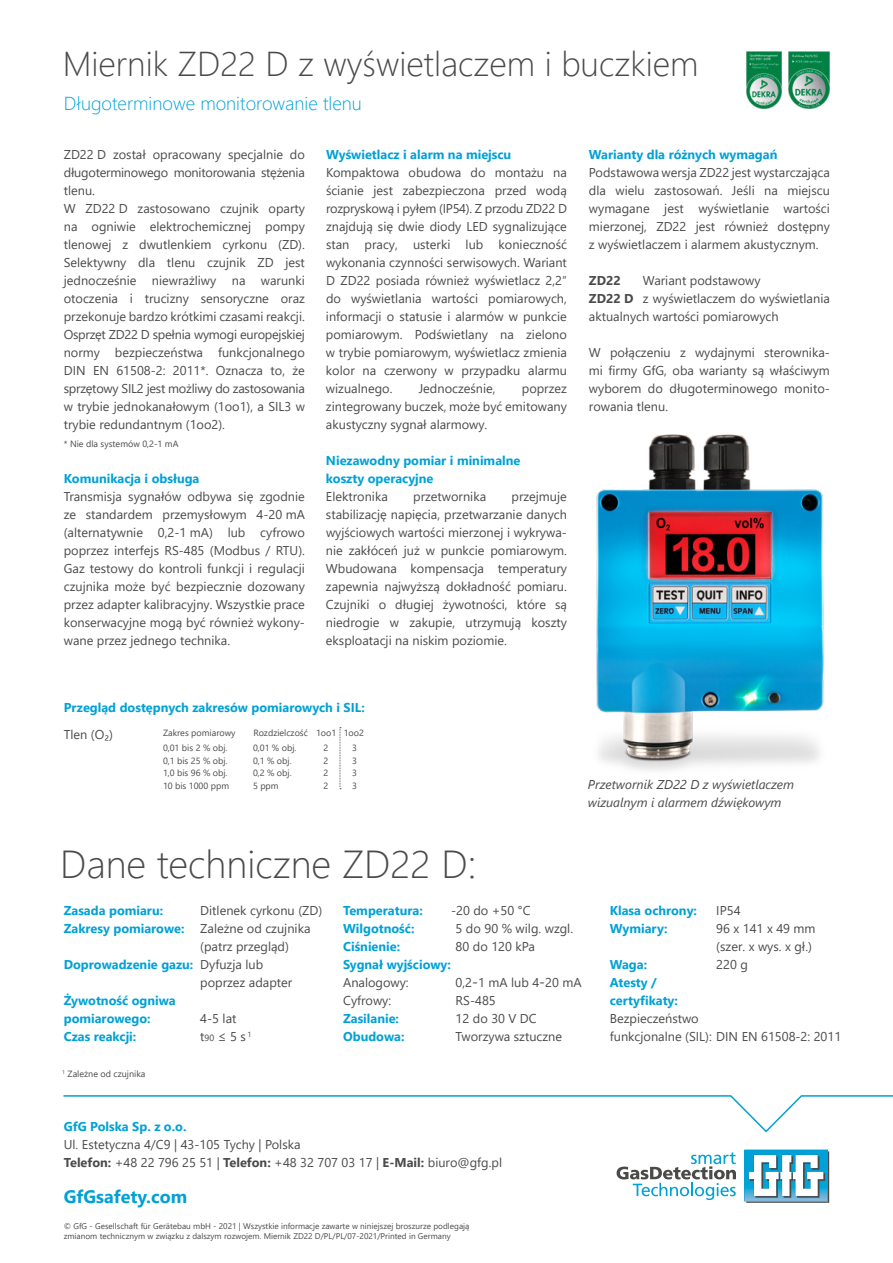
<style>
.page{position:relative;width:893px;height:1263px;background:#fff}
.page>*{position:absolute;margin:0;border:0;box-sizing:border-box;transform-origin:0 0}
.t1{font:300 39px "Segoe UI";color:#4a4a49}
.t2{font:300 34.5px "Segoe UI";color:#4a4a49}
.t3{font:300 18.75px "Segoe UI";color:#00a1d6}
.t4{font:700 18px "Segoe UI";color:#00a1d6}
.t5{font:12.75px/18px "Segoe UI";color:#4a4a49;text-align:justify}
.t6{font:700 12.75px/18px "Segoe UI";color:#00a1d6}
.t7{font:italic 12.75px/18px "Segoe UI";color:#4a4a49}
.t8{font:700 12.75px "Segoe UI";color:#4a4a49}
.t9{font:9px "Segoe UI";color:#4a4a49}
.t10{font:8.25px/9.9px "Segoe UI";color:#4a4a49}
.s1{font-weight:700}
.s2{font-weight:400;color:#4a4a49}
.s3{font-size:9px}
</style>
<div class="page">
<img style="left:789px;top:51px;width:40px;height:58px">
<img style="left:746px;top:51px;width:35px;height:58px">
<img style="left:596px;top:434px;width:228px;height:337px">
<svg style="left:63px;top:1095px;width:830px;height:38px"></svg>
<svg style="left:744px;top:1149px;width:85px;height:54px"></svg>
<svg style="left:617px;top:1152px;width:119px;height:48px"></svg>
<svg style="left:340px;top:727px;width:1px;height:62px"></svg>
<h2 class="t2" style="left:63px;top:31px;width:637px">Miernik ZD22 D z wyświetlaczem i buczkiem</h2>
<h3 class="t3" style="left:64px;top:85px;width:300px">Długoterminowe monitorowanie tlenu</h3>
<p class="t5" style="left:64px;top:144px;width:243px;text-align:left">ZD22 D został opracowany specjalnie do długoterminowego monitorowania stężenia tlenu.<br>W ZD22 D zastosowano czujnik oparty na ogniwie elektrochemicznej pompy tlenowej z dwutlenkiem cyrkonu (ZD).<br>Selektywny dla tlenu czujnik ZD jest jednocześnie niewrażliwy na warunki otoczenia i trucizny sensoryczne oraz przekonuje bardzo krótkimi czasami reakcji.<br>Osprzęt ZD22 D spełnia wymogi europejskiej normy bezpieczeństwa funkcjonalnego DIN EN 61508-2: 2011*. Oznacza to, że sprzętowy SIL2 jest możliwy do zastosowania w trybie jednokanałowym (1oo1), a SIL3 w trybie redundantnym (1oo2).</p>
<p class="t9" style="left:64px;top:435px;width:116px">* Nie dla systemów 0,2-1 mA</p>
<p class="t6" style="left:64px;top:468px;width:137px">Komunikacja i obsługa</p>
<p class="t5" style="left:64px;top:486px;width:243px">Transmisja sygnałów odbywa się zgodnie ze standardem przemysłowym 4-20 mA (alternatywnie 0,2-1 mA) lub cyfrowo poprzez interfejs RS-485 (Modbus / RTU).<br>Gaz testowy do kontroli funkcji i regulacji czujnika może być bezpiecznie dozowany przez adapter kalibracyjny. Wszystkie prace konserwacyjne mogą być również wykony&shy;wane przez jednego technika.</p>
<p class="t6" style="left:326px;top:145px;width:187px">Wyświetlacz i alarm na miejscu</p>
<p class="t5" style="left:326px;top:162px;width:243px">Kompaktowa obudowa do montażu na ścianie jest zabezpieczona przed wodą rozpryskową i pyłem (IP54). Z przodu ZD22 D znajdują się dwie diody LED sygnalizujące stan pracy, usterki lub konieczność wykonania czynności serwisowych. Wariant D ZD22 posiada również wyświetlacz 2,2″ do wyświetlania wartości pomiarowych, informacji o statusie i alarmów w punkcie pomiarowym. Podświetlany na zielono w trybie pomiarowym, wyświetlacz zmienia kolor na czerwony w przypadku alarmu wizualnego.</p>
<p class="t5" style="left:419px;top:378px;width:78px">Jednocześnie,</p>
<p class="t5" style="left:326px;top:378px;width:242px;text-indent:196px">poprzez zintegrowany buczek, może być emitowany akustyczny sygnał alarmowy.</p>
<p class="t6" style="left:326px;top:451px;width:196px">Niezawodny pomiar i minimalne koszty operacyjne</p>
<p class="t5" style="left:326px;top:486px;width:63px">Elektronika</p>
<p class="t5" style="left:413px;top:486px;width:74px">przetwornika</p>
<p class="t5" style="left:326px;top:486px;width:242px;text-indent:186px">przejmuje stabilizację napięcia, przetwarzanie danych wyjściowych wartości mierzonej i wykrywa&shy;nie zakłóceń już w punkcie pomiarowym.<br>Wbudowana kompensacja temperatury zapewnia najwyższą dokładność pomiaru.<br>Czujniki o długiej żywotności, które są niedrogie w zakupie, utrzymują koszty eksploatacji na niskim poziomie.</p>
<p class="t6" style="left:589px;top:145px;width:190px">Warianty dla różnych wymagań</p>
<p class="t5" style="left:589px;top:162px;width:242px">Podstawowa wersja ZD22 jest wystarczająca dla wielu zastosowań. Jeśli na miejscu wymagane jest wyświetlanie wartości mierzonej, ZD22 jest również dostępny z wyświetlaczem i alarmem akustycznym.</p>
<p class="t8" style="left:589px;top:269px;width:33px">ZD22</p>
<p class="t5" style="left:589px;top:270px;width:242px;text-align:left;text-indent:54px">Wariant podstawowy<br><span class="s1">ZD22 D</span> z wyświetlaczem do wyświetlania aktualnych wartości pomiarowych</p>
<p class="t5" style="left:589px;top:342px;width:242px">W połączeniu z wydajnymi sterownika&shy;mi firmy GfG, oba warianty są właściwym wyborem do długoterminowego monito&shy;rowania tlenu.</p>
<p class="t6" style="left:64px;top:697px;width:303px">Przegląd dostępnych zakresów pomiarowych i SIL:</p>
<p class="t9" style="left:163px;top:739px;width:66px">0,01 bis 2 % obj.</p>
<p class="t9" style="left:253px;top:739px;width:45px">0,01 % obj.</p>
<p class="t9" style="left:323px;top:739px;width:6px">2</p>
<p class="t9" style="left:352px;top:739px;width:6px">3</p>
<p class="t9" style="left:163px;top:752px;width:66px">0,1 bis 25 % obj.</p>
<p class="t9" style="left:253px;top:752px;width:40px">0,1 % obj.</p>
<p class="t9" style="left:323px;top:752px;width:6px">2</p>
<p class="t9" style="left:352px;top:752px;width:6px">3</p>
<p class="t9" style="left:163px;top:765px;width:66px">1,0 bis 96 % obj.</p>
<p class="t9" style="left:253px;top:765px;width:40px">0,2 % obj.</p>
<p class="t9" style="left:323px;top:765px;width:6px">2</p>
<p class="t9" style="left:352px;top:765px;width:6px">3</p>
<p class="t9" style="left:163px;top:777px;width:68px">10 bis 1000 ppm</p>
<p class="t9" style="left:253px;top:777px;width:27px">5 ppm</p>
<p class="t9" style="left:323px;top:777px;width:6px">2</p>
<p class="t9" style="left:352px;top:777px;width:6px">3</p>
<p class="t9" style="left:163px;top:724px;width:74px">Zakres pomiarowy</p>
<p class="t9" style="left:254px;top:724px;width:112px">Rozdzielczość 1oo1 1oo2</p>
<p class="t5" style="left:64px;top:724px;width:51px">Tlen (O₂)</p>
<h1 class="t1" style="left:60px;top:827px;width:418px">Dane techniczne ZD22 D:</h1>
<p class="t7" style="left:588px;top:773px;width:208px">Przetwornik ZD22 D z wyświetlaczem wizualnym i alarmem dźwiękowym</p>
<p class="t6" style="left:64px;top:900px;width:101px">Zasada pomiaru:</p>
<p class="t5" style="left:200px;top:900px;width:123px">Ditlenek cyrkonu (ZD)</p>
<p class="t6" style="left:64px;top:918px;width:248px">Zakresy pomiarowe: <span class="s2">Zależne od czujnika</span></p>
<p class="t5" style="left:200px;top:936px;width:90px">(patrz przegląd)</p>
<p class="t6" style="left:64px;top:955px;width:201px">Doprowadzenie gazu: <span class="s2">Dyfuzja lub</span></p>
<p class="t5" style="left:200px;top:972px;width:94px">poprzez adapter</p>
<p class="t6" style="left:64px;top:991px;width:113px">Żywotność ogniwa pomiarowego:</p>
<p class="t5" style="left:200px;top:1008px;width:38px">4-5 lat</p>
<p class="t6" style="left:64px;top:1027px;width:74px">Czas reakcji:</p>
<p class="t5" style="left:200px;top:1026px;width:53px">t<span class="s3">90</span> ≤5s<sup>1</sup></p>
<p class="t9" style="left:62px;top:1065px;width:85px"><sup>1</sup> Zależne od czujnika</p>
<p class="t6" style="left:343px;top:900px;width:81px">Temperatura:</p>
<p class="t5" style="left:451px;top:900px;width:81px">-20 do +50 °C</p>
<p class="t6" style="left:343px;top:918px;width:73px">Wilgotność:</p>
<p class="t5" style="left:456px;top:918px;width:119px">5 do 90 % wilg. wzgl.</p>
<p class="t6" style="left:343px;top:937px;width:59px">Ciśnienie:</p>
<p class="t5" style="left:456px;top:936px;width:81px">80 do 120 kPa</p>
<p class="t6" style="left:343px;top:955px;width:109px">Sygnał wyjściowy:</p>
<p class="t5" style="left:343px;top:972px;width:67px">Analogowy:</p>
<p class="t5" style="left:456px;top:972px;width:127px">0,2-1 mA lub 4-20 mA</p>
<p class="t5" style="left:343px;top:990px;width:50px">Cyfrowy:</p>
<p class="t5" style="left:456px;top:990px;width:42px">RS-485</p>
<p class="t6" style="left:343px;top:1009px;width:57px">Zasilanie:</p>
<p class="t5" style="left:456px;top:1008px;width:83px">12 do 30 V DC</p>
<p class="t6" style="left:343px;top:1027px;width:63px">Obudowa:</p>
<p class="t5" style="left:456px;top:1026px;width:108px">Tworzywa sztuczne</p>
<p class="t6" style="left:64px;top:1116px;width:124px">GfG Polska Sp. z o.o.</p>
<p class="t5" style="left:64px;top:1134px;width:440px">Ul. Estetyczna 4/C9 | 43-105 Tychy | Polska<br><span class="s1">Telefon:</span> +48 22 796 25 51 | <span class="s1">Telefon:</span> +48 32 707 03 17 | <span class="s1">E-Mail:</span> biuro@gfg.pl</p>
<h3 class="t4" style="left:64px;top:1180px;width:125px">GfGsafety.com</h3>
<p class="t10" style="left:64px;top:1220px;width:407px">© GfG - Gesellschaft für Gerätebau mbH - 2021 | Wszystkie informacje zawarte w niniejszej broszurze podlegają zmianom technicznym w związku z dalszym rozwojem. Miernik ZD22 D/PL/PL/07-2021/Printed in Germany</p>
<p class="t6" style="left:610px;top:901px;width:89px">Klasa ochrony:</p>
<p class="t5" style="left:716px;top:900px;width:26px">IP54</p>
<p class="t6" style="left:610px;top:919px;width:59px">Wymiary:</p>
<p class="t5" style="left:716px;top:918px;width:101px">96 x 141 x 49 mm (szer. x wys. x gł.)</p>
<p class="t6" style="left:610px;top:955px;width:39px">Waga:</p>
<p class="t5" style="left:716px;top:954px;width:33px">220 g</p>
<p class="t6" style="left:610px;top:973px;width:70px">Atesty / certyfikaty:</p>
<p class="t5" style="left:610px;top:1008px;width:233px">Bezpieczeństwo<br>funkcjonalne (SIL): DIN EN 61508-2: 2011</p>
</div>
